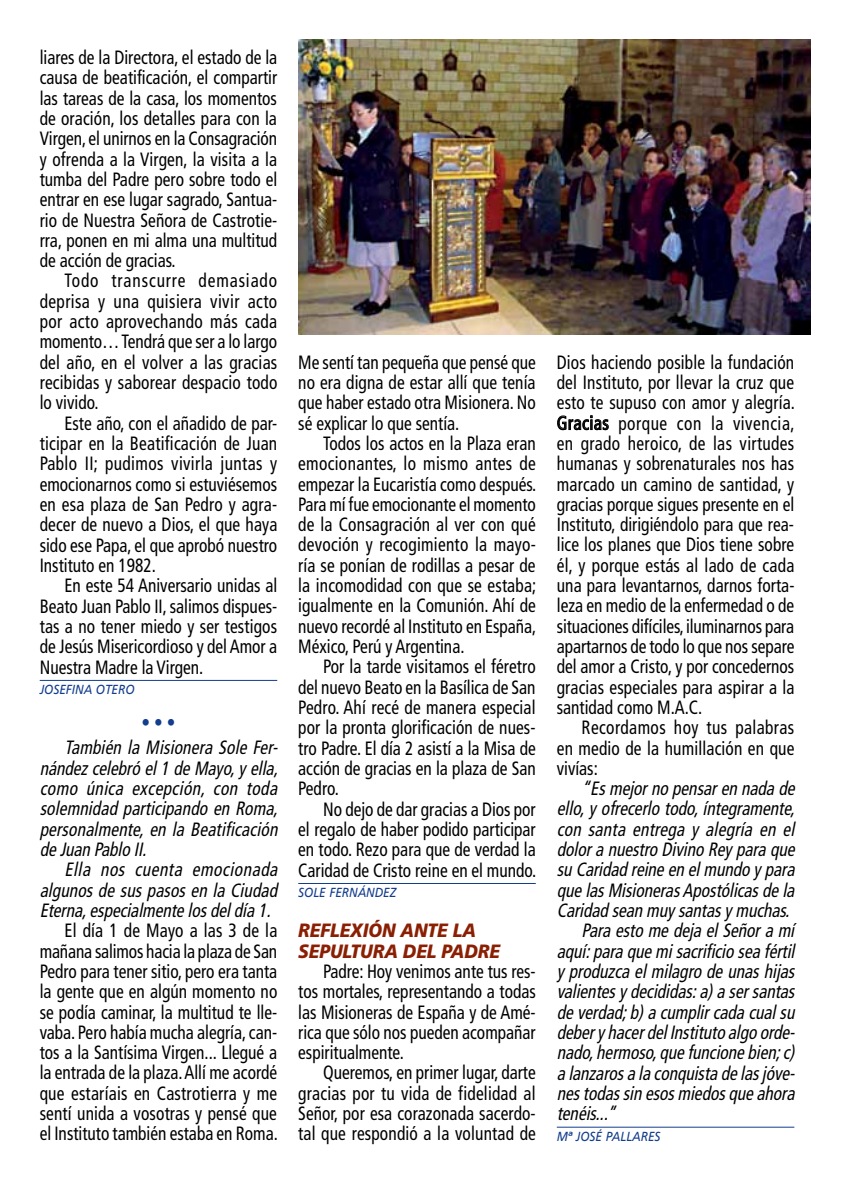
<style>
.page{position:relative;width:844px;height:1191px;background:#fff}
.page>*{position:absolute;margin:0;border:0;box-sizing:border-box;transform-origin:0 0}
.t1{font:condensed 19.25px/20.3px "Frutiger LT Std";color:#000;text-align:justify;scale:.9 1}
.t2{font:italic condensed 19.25px/20.3px "Frutiger LT Std";color:#000;text-align:justify;scale:.9 1}
.t3{font:italic 900 19.25px/20.3px "Frutiger LT Std";color:#8a1f03;scale:.9 1}
.t4{font:condensed 19.25px "Frutiger LT Std";color:#133d8d;scale:.9 1}
.t5{font:italic 13.12px "Frutiger LT Std";color:#133d8d;scale:.9 1}
</style>
<div class="page">
<hr style="left:40px;top:680px;width:237px;height:1px;background:#133d8d">
<hr style="left:298px;top:883px;width:237px;height:1px;background:#133d8d">
<hr style="left:556px;top:1126px;width:238px;height:1px;background:#133d8d">
<svg style="left:557px;top:415px;width:51px;height:15px"></svg>
<img style="left:298px;top:40px;width:511px;height:294px">
<p class="t1" style="left:40px;top:47px;width:265px">liares de la Directora, el estado de la causa de beatificación, el compartir las tareas de la casa, los momentos de oración, los detalles para con la Virgen, el unirnos en la Consagración y ofrenda a la Virgen, la visita a la tumba del Padre pero sobre todo el entrar en ese lugar sagrado, Santua&shy;rio de Nuestra Señora de Castrotie&shy;rra, ponen en mi alma una multitud de acción de gracias.</p>
<p class="t1" style="left:40px;top:271px;width:265px;text-indent:25px">Todo transcurre demasiado deprisa y una quisiera vivir acto por acto aprovechando más cada momento… Tendrá que ser a lo largo del año, en el volver a las gracias recibidas y saborear despacio todo lo vivido.</p>
<p class="t1" style="left:40px;top:413px;width:265px;text-indent:25px">Este año, con el añadido de par&shy;ticipar en la Beatificación de Juan Pablo II; pudimos vivirla juntas y emocionarnos como si estuviésemos en esa plaza de San Pedro y agra&shy;decer de nuevo a Dios, el que haya sido ese Papa, el que aprobó nuestro Instituto en 1982.</p>
<p class="t1" style="left:40px;top:575px;width:265px;text-indent:25px">En este 54 Aniversario unidas al Beato Juan Pablo II, salimos dispues&shy;tas a no tener miedo y ser testigos de Jesús Misericordioso y del Amor a Nuestra Madre la Virgen.</p>
<p class="t5" style="left:40px;top:682px;width:107px">JOSEFINA OTERO</p>
<p class="t4" style="left:141px;top:711px;width:39px">• • •</p>
<p class="t2" style="left:40px;top:738px;width:271px;text-indent:25px">También la Misionera Sole Fer&shy;nándezcelebró el1 deMayo,y ella, como única excepción, con toda solemnidad participando en Roma, personalmente, en la Beatificación deJuan Pablo II.</p>
<p class="t2" style="left:40px;top:859px;width:270px;text-indent:25px">Ella nos cuenta emocionada algunos de sus pasos en la Ciudad Eterna,especialmentelosdeldía1.</p>
<p class="t1" style="left:40px;top:920px;width:266px;text-indent:25px">El día 1 de Mayo a las 3 de la mañana salimos hacia la plaza de San Pedro para tener sitio, pero era tanta la gente que en algún momento no se podía caminar, la multitud te lle&shy;vaba. Pero había mucha alegría, can&shy;tos a la Santísima Virgen... Llegué a la entrada de la plaza. Allí me acordé que estaríais en Castrotierra y me sentí unida a vosotras y pensé que el Instituto también estaba en Roma.</p>
<p class="t1" style="left:298px;top:352px;width:265px">Me sentí tan pequeña que pensé que no era digna de estar allí que tenía que haber estado otra Misionera. No sé explicar lo que sentía.</p>
<p class="t1" style="left:298px;top:433px;width:266px;text-indent:25px">Todos los actos en la Plaza eran emocionantes, lo mismo antes de empezar la Eucaristía como después.<br>Para mí fue emocionante el momento de la Consagración al ver con qué devoción y recogimiento la mayo&shy;ría se ponían de rodillas a pesar de la incomodidad con que se estaba; igualmente en la Comunión. Ahí de nuevo recordé al Instituto en España, México, Perú y Argentina.</p>
<p class="t1" style="left:298px;top:656px;width:265px;text-indent:25px">Por la tarde visitamos el féretro del nuevo Beato en la Basílica de San Pedro. Ahí recé de manera especial por la pronta glorificación de nues&shy;tro Padre. El día 2 asistí a la Misa de acción de gracias en la plaza de San Pedro.</p>
<p class="t1" style="left:298px;top:799px;width:266px;text-indent:25px">No dejo de dar gracias a Dios por el regalo de haber podido participar en todo. Rezo para que de verdad la Caridad de Cristo reine en el mundo.</p>
<p class="t5" style="left:298px;top:885px;width:111px">SOLE FERNÁNDEZ</p>
<p class="t3" style="left:298px;top:920px;width:226px">REFLEXIÓN ANTE LA<br>SEPULTURA DEL PADRE</p>
<p class="t1" style="left:298px;top:961px;width:265px;text-indent:25px">Padre: Hoy venimos ante tus res&shy;tos mortales, representando a todas las Misioneras de España y de Amé&shy;rica que sólo nos pueden acompañar espiritualmente.</p>
<p class="t1" style="left:298px;top:1062px;width:265px;text-indent:25px">Queremos, en primer lugar, darte gracias por tu vida de fidelidad al Señor, por esa corazonada sacerdo&shy;tal que respondió a la voluntad de</p>
<p class="t1" style="left:556px;top:352px;width:266px">Dios haciendo posible la fundación del Instituto, por llevar la cruz que esto te supuso con amor y alegría.<br>Gracias porque con la vivencia, en grado heroico, de las virtudes humanas y sobrenaturales nos has marcado un camino de santidad, y gracias porque sigues presente en el Instituto, dirigiéndolo para que rea&shy;lice los planes que Dios tiene sobre él, y porque estás al lado de cada una para levantarnos, darnos forta&shy;leza en medio de la enfermedad o de situaciones difíciles, iluminarnos para apartarnos de todo lo que nos separe del amor a Cristo, y por concedernos gracias especiales para aspirar a la santidad como M.A.C.</p>
<p class="t1" style="left:556px;top:717px;width:265px;text-indent:25px">Recordamos hoy tus palabras en medio de la humillación en que vivías:</p>
<p class="t2" style="left:581px;top:778px;width:243px">“Esmejorno pensaren nadade</p>
<p class="t2" style="left:556px;top:798px;width:271px">ello,y ofrecerlo todo,íntegramente,</p>
<p class="t2" style="left:556px;top:819px;width:270px">con santa entrega y alegría en el</p>
<p class="t2" style="left:556px;top:839px;width:270px">doloranuestro Divino Rey paraque</p>
<p class="t2" style="left:556px;top:859px;width:270px">su Caridad reineen elmundo y para</p>
<p class="t2" style="left:556px;top:880px;width:270px">quelasMisionerasApostólicasdela</p>
<p class="t2" style="left:556px;top:900px;width:265px">Caridad sean muy santasy muchas.</p>
<p class="t2" style="left:581px;top:920px;width:242px">Paraesto medejaelSeñoramí</p>
<p class="t2" style="left:556px;top:941px;width:270px">aquí:paraquemisacrificio seafértil</p>
<p class="t2" style="left:556px;top:961px;width:270px">y produzcaelmilagro deunashijas</p>
<p class="t2" style="left:556px;top:981px;width:270px">valientesy decididas:a)asersantas</p>
<p class="t2" style="left:556px;top:1002px;width:270px">deverdad;b)acumplircadacualsu</p>
<p class="t2" style="left:556px;top:1022px;width:270px">debery hacerdelInstituto algo orde-</p>
<p class="t2" style="left:556px;top:1042px;width:270px">nado,hermoso,quefuncionebien;c)</p>
<p class="t2" style="left:556px;top:1062px;width:270px">alanzarosalaconquistadelasjóve-</p>
<p class="t2" style="left:556px;top:1083px;width:270px">nestodassin esosmiedosqueahora</p>
<p class="t2" style="left:556px;top:1103px;width:72px">tenéis...”</p>
<p class="t5" style="left:556px;top:1128px;width:117px">Mª JOSÉ PALLARES</p>
</div>
